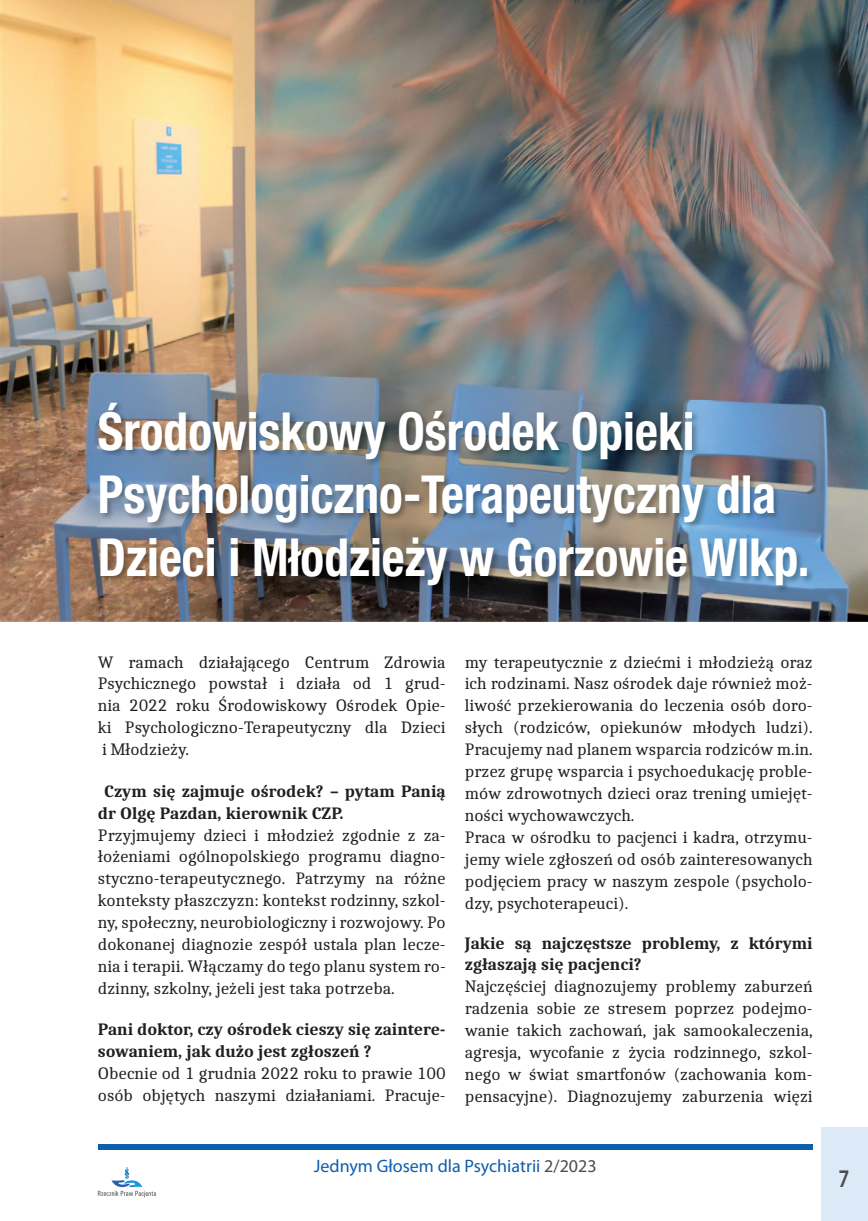
<style>
.page{position:relative;width:868px;height:1221px;background:#fff}
.page>*{position:absolute;margin:0;border:0;box-sizing:border-box;transform-origin:0 0}
.t1{font:700 condensed 52.5px/63px "Helvetica Neue LT Pro";color:#fff;scale:.94 1}
.t2{font:600 25.5px "Myriad Pro";color:#4b4c4d;scale:.8 1}
.t3{font:18px "Myriad Pro";color:#0d5ead}
.t4{font:17.25px/21.9px "Caladea";color:#231f20;text-align:justify}
.t5{font:700 17.25px/21.9px "Caladea";color:#231f20}
.s1{color:#4b4c4d}
</style>
<div class="page">
<div style="left:821px;top:1127px;width:46px;height:93px;background:#dceaf7"></div>
<div style="left:98px;top:1144px;width:714px;height:5px;background:#0d5ead"></div>
<svg style="left:98px;top:1167px;width:58px;height:30px"></svg>
<img style="left:0;top:0;width:867px;height:622px">
<img style="left:97px;top:401px;width:717px;height:192px">
<h1 class="t1" style="left:98px;top:399px;width:758px">Środowiskowy Ośrodek Opieki<br>Psychologiczno-Terapeutyczny dla<br>Dzieci i Młodzieży w Gorzowie Wlkp.</h1>
<p class="t4" style="left:98px;top:650px;width:349px">W ramach działającego Centrum Zdrowia Psychicznego powstał i działa od 1 grud&shy;nia 2022 roku Środowiskowy Ośrodek Opie&shy;ki Psychologiczno-Terapeutyczny dla Dzieci i Młodzieży.</p>
<p class="t5" style="left:98px;top:779px;width:349px;text-indent:6px">Czym się zajmuje ośrodek? – pytam Panią dr Olgę Pazdan, kierownik CZP.</p>
<p class="t4" style="left:98px;top:823px;width:349px">Przyjmujemy dzieci i młodzież zgodnie z za&shy;łożeniami ogólnopolskiego programu diagno&shy;styczno-terapeutycznego. Patrzymy na różne konteksty płaszczyzn: kontekst rodzinny, szkol&shy;ny, społeczny, neurobiologiczny i rozwojowy. Po dokonanej diagnozie zespół ustala plan lecze&shy;nia i terapii. Włączamy do tego planu system ro&shy;dzinny, szkolny, jeżeli jest taka potrzeba.</p>
<p class="t5" style="left:98px;top:1018px;width:349px">Pani doktor, czy ośrodek cieszy się zaintere&shy;sowaniem, jak dużo jest zgłoszeń ?</p>
<p class="t4" style="left:98px;top:1062px;width:349px">Obecnie od 1 grudnia 2022 roku to prawie 100 osób objętych naszymi działaniami. Pracuje-</p>
<p class="t4" style="left:465px;top:650px;width:349px;text-align:left">my terapeutycznie z dziećmi i młodzieżą oraz ich rodzinami. Nasz ośrodek daje również moż&shy;liwość przekierowania do leczenia osób doro&shy;słych (rodziców, opiekunów młodych ludzi).<br>Pracujemy nad planem wsparcia rodziców m.in. przez grupę wsparcia i psychoedukację proble&shy;mów zdrowotnych dzieci oraz trening umiejęt&shy;ności wychowawczych.<br>Praca w ośrodku to pacjenci i kadra, otrzymu&shy;jemy wiele zgłoszeń od osób zainteresowanych podjęciem pracy w naszym zespole (psycholo&shy;dzy, psychoterapeuci).</p>
<p class="t5" style="left:465px;top:931px;width:349px">Jakie są najczęstsze problemy, z którymi zgłaszają się pacjenci?</p>
<p class="t4" style="left:465px;top:975px;width:349px">Najczęściej diagnozujemy problemy zaburzeń radzenia sobie ze stresem poprzez podejmo&shy;wanie takich zachowań, jak samookaleczenia, agresja, wycofanie z życia rodzinnego, szkol&shy;nego w świat smartfonów (zachowania kom&shy;pensacyjne). Diagnozujemy zaburzenia więzi</p>
<p class="t3" style="left:314px;top:1156px;width:284px">Jednym Głosem dla Psychiatrii <span class="s1">2/2023</span></p>
<h2 class="t2" style="left:838px;top:1164px;width:15px">7</h2>
</div>
